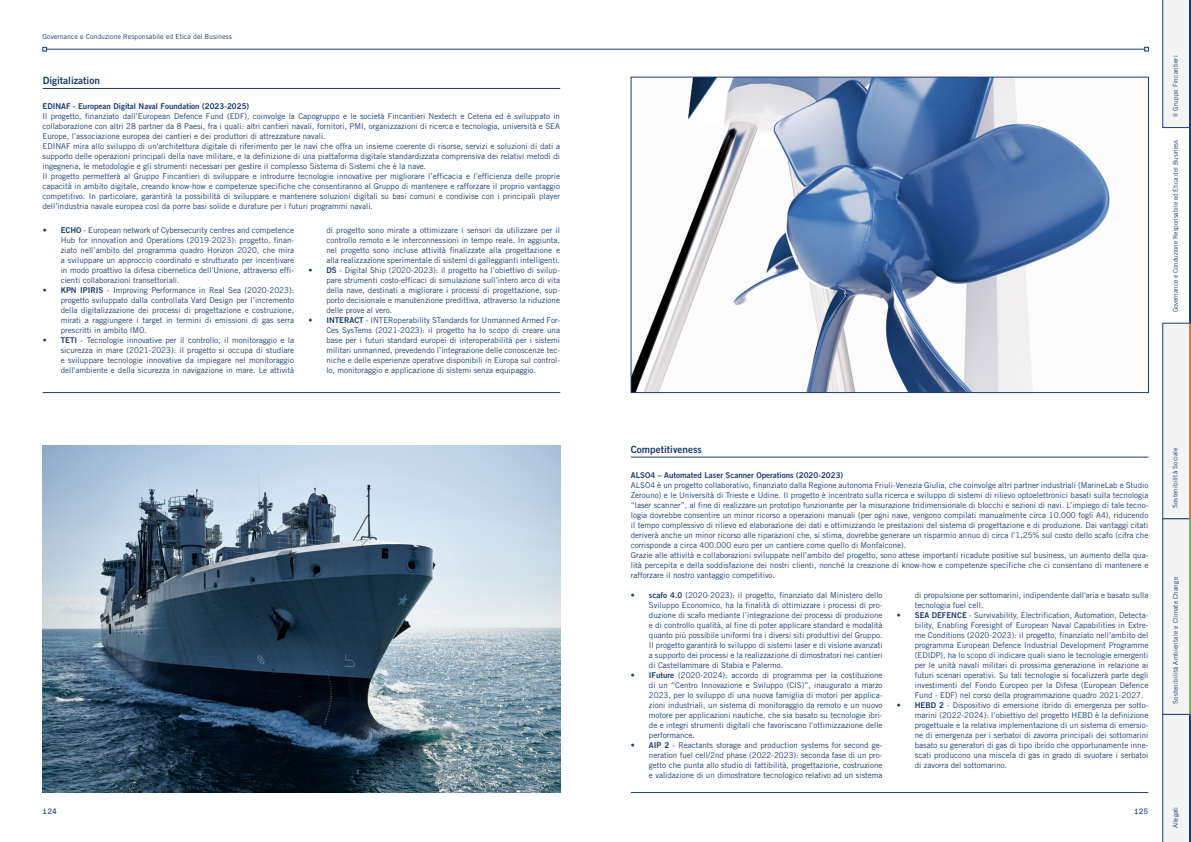
<style>
.page{position:relative;width:1191px;height:842px;background:#fff}
.page>*{position:absolute;margin:0;border:0;box-sizing:border-box;transform-origin:0 0}
.t1{font:10px "Trade Gothic LT Std Bd 2";color:#1d3c71}
.t2{font:8px/10px "Trade Gothic LT Std";color:#1d3c71;text-align:justify}
.t3{font:8px "Trade Gothic LT Std Bd 2";color:#1d3c71}
.t4{font:500 8px "Fraktion Mono";color:#1d3c71}
.t5{font:7px "Trade Gothic LT Std";color:#1d3c71}
.t6{font:6.5px "Trade Gothic LT Std";letter-spacing:.02em;color:#1d3c71}
.t7{font:6.5px "Trade Gothic LT Std";letter-spacing:-.01em;color:#1d3c71}
.t8{font:6.5px "Trade Gothic LT Std";color:#1d3c71}
.s1{font-family:"Trade Gothic LT Std Bd 2"}
</style>
<div class="page">
<hr style="left:45px;top:49px;width:1101px;height:1px;background:#1d3c71">
<svg style="left:43px;top:47px;width:4px;height:4px"></svg>
<svg style="left:1144px;top:47px;width:4px;height:4px"></svg>
<img style="left:43px;top:446px;width:517px;height:347px">
<img style="left:633px;top:79px;width:477px;height:312px">
<div style="left:631px;top:77px;width:517px;height:316px;border:1px solid #1d3c71"></div>
<hr style="left:43px;top:88px;width:517px;height:1px;background:#1d3c71">
<hr style="left:43px;top:392px;width:517px;height:1px;background:#1d3c71">
<hr style="left:631px;top:457px;width:517px;height:1px;background:#1d3c71">
<hr style="left:631px;top:792px;width:517px;height:1px;background:#1d3c71">
<div style="left:1162px;top:323px;width:29px;height:196px;background:#f5f4f4;border:1px solid #1d3c71"></div>
<div style="left:1162px;top:519px;width:29px;height:195px;background:#f5f4f4;border:1px solid #1d3c71"></div>
<svg style="left:1162px;top:714px;width:27px;height:128px"></svg>
<svg style="left:1162px;top:0;width:29px;height:128px"></svg>
<hr style="left:1189px;top:519px;width:2px;height:195px;background:#76b843">
<hr style="left:1189px;top:323px;width:2px;height:196px;background:#ee752a">
<hr style="left:1189px;top:128px;width:2px;height:195px;background:#1d3c71">
<hr style="left:1189px;top:0;width:2px;height:127px;background:#1d3c71">
<hr style="left:1189px;top:714px;width:2px;height:128px;background:#1d3c71">
<p class="t5" style="left:43px;top:32px;width:191px">Governance e Conduzione Responsabile ed Etica del Business</p>
<p class="t1" style="left:43px;top:75px;width:59px">Digitalization</p>
<p class="t3" style="left:43px;top:101px;width:208px">EDINAF - European Digital Naval Foundation (2023-2025)</p>
<p class="t2" style="left:43px;top:111px;width:519px;text-align:left">Il progetto, finanziato dall’European Defence Fund (EDF), coinvolge la Capogruppo e le società Fincantieri Nextech e Cetena ed è sviluppato in collaborazione con altri 28 partner da 8 Paesi, fra i quali: altri cantieri navali, fornitori, PMI, organizzazioni di ricerca e tecnologia, università e SEA Europe, l’associazione europea dei cantieri e dei produttori di attrezzature navali.<br>EDINAF mira allo sviluppo di un'architettura digitale di riferimento per le navi che offra un insieme coerente di risorse, servizi e soluzioni di dati a supporto delle operazioni principali della nave militare, e la definizione di una piattaforma digitale standardizzata comprensiva dei relativi metodi di ingegneria, le metodologie e gli strumenti necessari per gestire il complesso Sistema di Sistemi che è la nave.<br>Il progetto permetterà al Gruppo Fincantieri di sviluppare e introdurre tecnologie innovative per migliorare l’efficacia e l’efficienza delle proprie capacità in ambito digitale, creando know-how e competenze specifiche che consentiranno al Gruppo di mantenere e rafforzare il proprio vantaggio competitivo. In particolare, garantirà la possibilità di sviluppare e mantenere soluzioni digitali su basi comuni e condivise con i principali player dell’industria navale europea così da porre basi solide e durature per i futuri programmi navali.</p>
<p class="t2" style="left:61px;top:225px;width:235px;text-indent:-18px">• <span class="s1">ECHO</span> - European network of Cybersecurity centres and competence Hub for innovation and Operations (2019-2023): progetto, finan&shy;ziato nell’ambito del programma quadro Horizon 2020, che mira a sviluppare un approccio coordinato e strutturato per incentivare in modo proattivo la difesa cibernetica dell'Unione, attraverso effi&shy;cienti collaborazioni transettoriali.</p>
<p class="t2" style="left:61px;top:285px;width:235px;text-indent:-18px">• <span class="s1">KPN IPIRIS</span> - Improving Performance in Real Sea (2020-2023): progetto sviluppato dalla controllata Vard Design per l’incremento della digitalizzazione dei processi di progettazione e costruzione, mirati a raggiungere i target in termini di emissioni di gas serra prescritti in ambito IMO.</p>
<p class="t2" style="left:61px;top:335px;width:235px;text-indent:-18px">• <span class="s1">TETI</span> - Tecnologie innovative per il controllo, il monitoraggio e la sicurezza in mare (2021-2023): il progetto si occupa di studiare e sviluppare tecnologie innovative da impiegare nel monitoraggio dell'ambiente e della sicurezza in navigazione in mare. Le attività</p>
<p class="t2" style="left:326px;top:225px;width:235px">di progetto sono mirate a ottimizzare i sensori da utilizzare per il controllo remoto e le interconnessioni in tempo reale. In aggiunta, nel progetto sono incluse attività finalizzate alla progettazione e alla realizzazione sperimentale di sistemi di galleggianti intelligenti.</p>
<p class="t2" style="left:326px;top:265px;width:235px;text-indent:-18px">• <span class="s1">DS</span> - Digital Ship (2020-2023): il progetto ha l’obiettivo di svilup&shy;pare strumenti costo-efficaci di simulazione sull’intero arco di vita della nave, destinati a migliorare i processi di progettazione, sup&shy;porto decisionale e manutenzione predittiva, attraverso la riduzione delle prove al vero.</p>
<p class="t2" style="left:326px;top:315px;width:235px;text-indent:-18px">• <span class="s1">INTERACT</span> - INTERoperability STandards for Unmanned Armed For-Ces SysTems (2021-2023): il progetto ha lo scopo di creare una base per i futuri standard europei di interoperabilità per i sistemi militari unmanned, prevedendo l’integrazione delle conoscenze tec&shy;niche e delle esperienze operative disponibili in Europa sul control&shy;lo, monitoraggio e applicazione di sistemi senza equipaggio.</p>
<p class="t6" style="left:1171px;top:117px;width:63px;rotate:-90deg">Il Gruppo Fincantieri</p>
<p class="t7" style="left:1171px;top:312px;width:173px;rotate:-90deg">Governance e Conduzione Responsabile ed Etica del Business</p>
<p class="t1" style="left:631px;top:443px;width:73px">Competitiveness</p>
<p class="t3" style="left:631px;top:470px;width:214px">ALSO4 – Automated Laser Scanner Operations (2020-2023)</p>
<p class="t2" style="left:631px;top:480px;width:519px;text-align:left">ALSO4 è un progetto collaborativo, finanziato dalla Regione autonoma Friuli-Venezia Giulia, che coinvolge altri partner industriali (MarineLab e Studio Zerouno) e le Università di Trieste e Udine. Il progetto è incentrato sulla ricerca e sviluppo di sistemi di rilievo optoelettronici basati sulla tecnologia “laser scanner”, al fine di realizzare un prototipo funzionante per la misurazione tridimensionale di blocchi e sezioni di navi. L’impiego di tale tecno&shy;logia dovrebbe consentire un minor ricorso a operazioni manuali (per ogni nave, vengono compilati manualmente circa 10.000 fogli A4), riducendo il tempo complessivo di rilievo ed elaborazione dei dati e ottimizzando le prestazioni del sistema di progettazione e di produzione. Dai vantaggi citati deriverà anche un minor ricorso alle riparazioni che, si stima, dovrebbe generare un risparmio annuo di circa l’1,25% sul costo dello scafo (cifra che corrisponde a circa 400.000 euro per un cantiere come quello di Monfalcone).<br>Grazie alle attività e collaborazioni sviluppate nell’ambito del progetto, sono attese importanti ricadute positive sul business, un aumento della qua&shy;lità percepita e della soddisfazione dei nostri clienti, nonché la creazione di know-how e competenze specifiche che ci consentano di mantenere e rafforzare il nostro vantaggio competitivo.</p>
<p class="t2" style="left:915px;top:590px;width:235px">di propulsione per sottomarini, indipendente dall'aria e basato sulla tecnologia fuel cell.</p>
<p class="t2" style="left:915px;top:610px;width:235px;text-indent:-18px">• <span class="s1">SEA DEFENCE</span> - Survivability, Electrification, Automation, Detecta&shy;bility, Enabling Foresight of European Naval Capabilities in Extre&shy;me Conditions (2020-2023): il progetto, finanziato nell’ambito del programma European Defence Industrial Development Programme (EDIDP), ha lo scopo di indicare quali siano le tecnologie emergenti per le unità navali militari di prossima generazione in relazione ai futuri scenari operativi. Su tali tecnologie si focalizzerà parte degli investimenti del Fondo Europeo per la Difesa (European Defence Fund - EDF) nel corso della programmazione quadro 2021-2027.</p>
<p class="t2" style="left:915px;top:700px;width:235px;text-indent:-18px">• <span class="s1">HEBD 2</span> - Dispositivo di emersione ibrido di emergenza per sotto&shy;marini (2022-2024): l’obiettivo del progetto HEBD è la definizione progettuale e la relativa implementazione di un sistema di emersio&shy;ne di emergenza per i serbatoi di zavorra principali dei sottomarini basato su generatori di gas di tipo ibrido che opportunamente inne&shy;scati producono una miscela di gas in grado di svuotare i serbatoi di zavorra del sottomarino.</p>
<p class="t2" style="left:649px;top:590px;width:235px;text-indent:-18px">• <span class="s1">scafo 4.0</span> (2020-2023): il progetto, finanziato dal Ministero dello Sviluppo Economico, ha la finalità di ottimizzare i processi di pro&shy;duzione di scafo mediante l’integrazione dei processi di produzione e di controllo qualità, al fine di poter applicare standard e modalità quanto più possibile uniformi tra i diversi siti produttivi del Gruppo.<br>Il progetto garantirà lo sviluppo di sistemi laser e di visione avanzati a supporto dei processi e la realizzazione di dimostratori nei cantieri di Castellammare di Stabia e Palermo.</p>
<p class="t2" style="left:649px;top:670px;width:235px;text-indent:-18px">• <span class="s1">IFuture</span> (2020-2024): accordo di programma per la costituzione di un “Centro Innovazione e Sviluppo (CIS)”, inaugurato a marzo 2023, per lo sviluppo di una nuova famiglia di motori per applica&shy;zioni industriali, un sistema di monitoraggio da remoto e un nuovo motore per applicazioni nautiche, che sia basato su tecnologie ibri&shy;de e integri strumenti digitali che favoriscano l’ottimizzazione delle performance.</p>
<p class="t2" style="left:649px;top:740px;width:235px;text-indent:-18px">• <span class="s1">AIP 2</span> - Reactants storage and production systems for second ge&shy;neration fuel cell/2nd phase (2022-2023): seconda fase di un pro&shy;getto che punta allo studio di fattibilità, progettazione, costruzione e validazione di un dimostratore tecnologico relativo ad un sistema</p>
<p class="t4" style="left:43px;top:804px;width:16px">124</p>
<p class="t4" style="left:1134px;top:804px;width:16px">125</p>
<p class="t6" style="left:1171px;top:508px;width:62px;rotate:-90deg">Sostenibilità Sociale</p>
<p class="t6" style="left:1171px;top:704px;width:128px;rotate:-90deg">Sostenibilità Ambientale e Climate Change</p>
<p class="t8" style="left:1171px;top:828px;width:23px;rotate:-90deg">Allegati</p>
</div>
